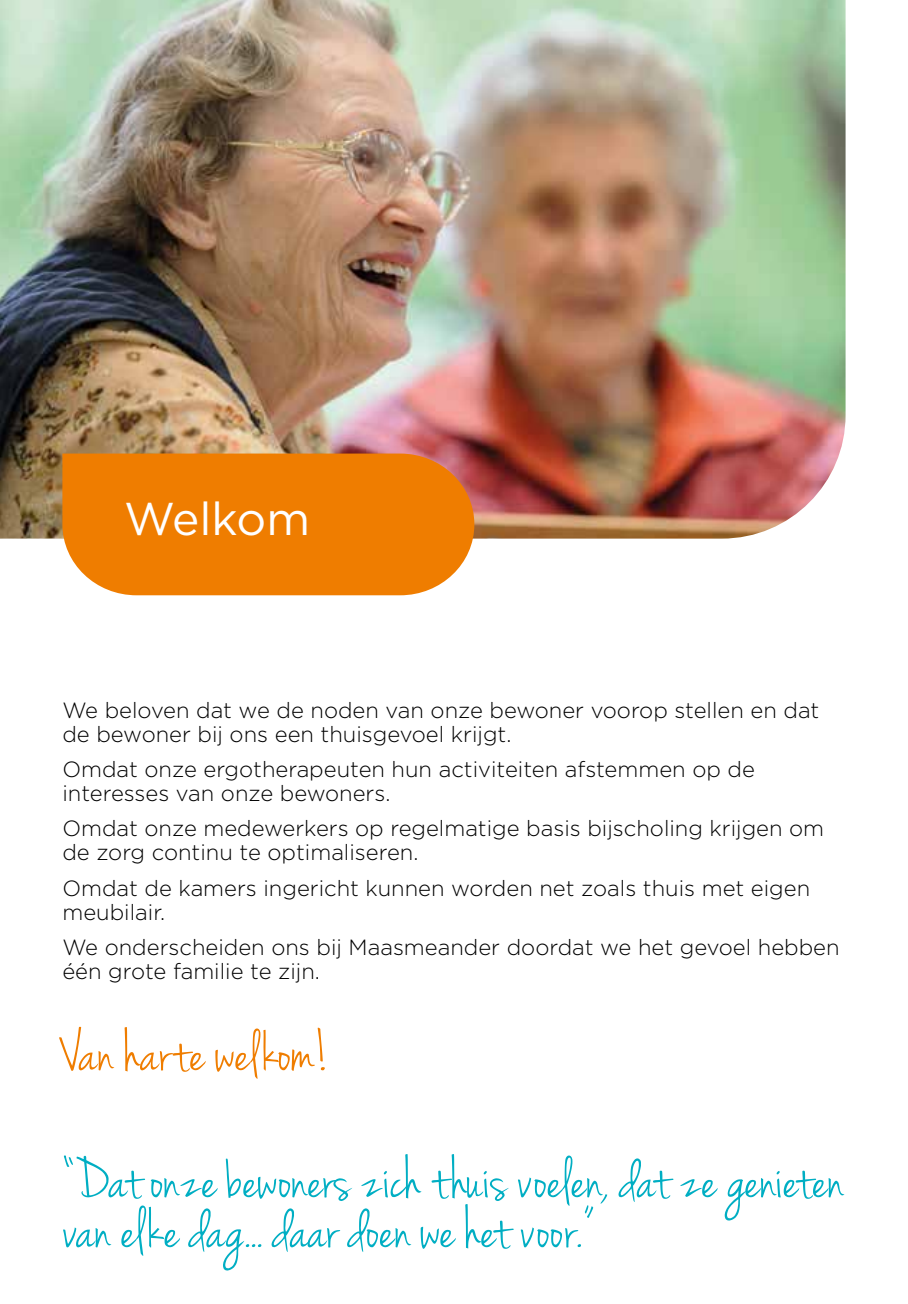
<style>
.page{position:relative;width:908px;height:1304px;background:#fff}
.page>*{position:absolute;margin:0;border:0;box-sizing:border-box;transform-origin:0 0}
.t1{font:60px/50px "Jenna Sue";letter-spacing:.005em;color:#00aec3}
.t2{font:60px "Jenna Sue";letter-spacing:.01em;color:#ef7d00}
.t3{font:46px "Gotham";color:#fff}
.t4{font:300 22px/24px "Gotham";color:#000}
</style>
<div class="page">
<img style="left:0;top:0;width:845px;height:539px">
<div style="left:62px;top:454px;width:412px;height:141px;background:#ef7d00"></div>
<h2 class="t3" style="left:124px;top:489px;width:187px">Welkom</h2>
<p class="t4" style="left:62px;top:697px;width:758px">We beloven dat we de noden van onze bewoner voorop stellen en dat de bewoner bij ons een thuisgevoel krijgt.</p>
<p class="t4" style="left:62px;top:757px;width:693px">Omdat onze ergotherapeuten hun activiteiten afstemmen op de interesses van onze bewoners.</p>
<p class="t4" style="left:62px;top:816px;width:763px">Omdat onze medewerkers op regelmatige basis bijscholing krijgen om de zorg continu te optimaliseren.</p>
<p class="t4" style="left:62px;top:875px;width:749px">Omdat de kamers ingericht kunnen worden net zoals thuis met eigen meubilair.</p>
<p class="t4" style="left:62px;top:935px;width:778px">We onderscheiden ons bij Maasmeander doordat we het gevoel hebben één grote familie te zijn.</p>
<h1 class="t2" style="left:62px;top:1018px;width:269px">Van harte welkom!</h1>
<h1 class="t1" style="left:62px;top:1158px;width:782px">“Dat onze bewoners zich thuis voelen, dat ze genieten van elke dag... daar doen we het voor.”</h1>
</div>
